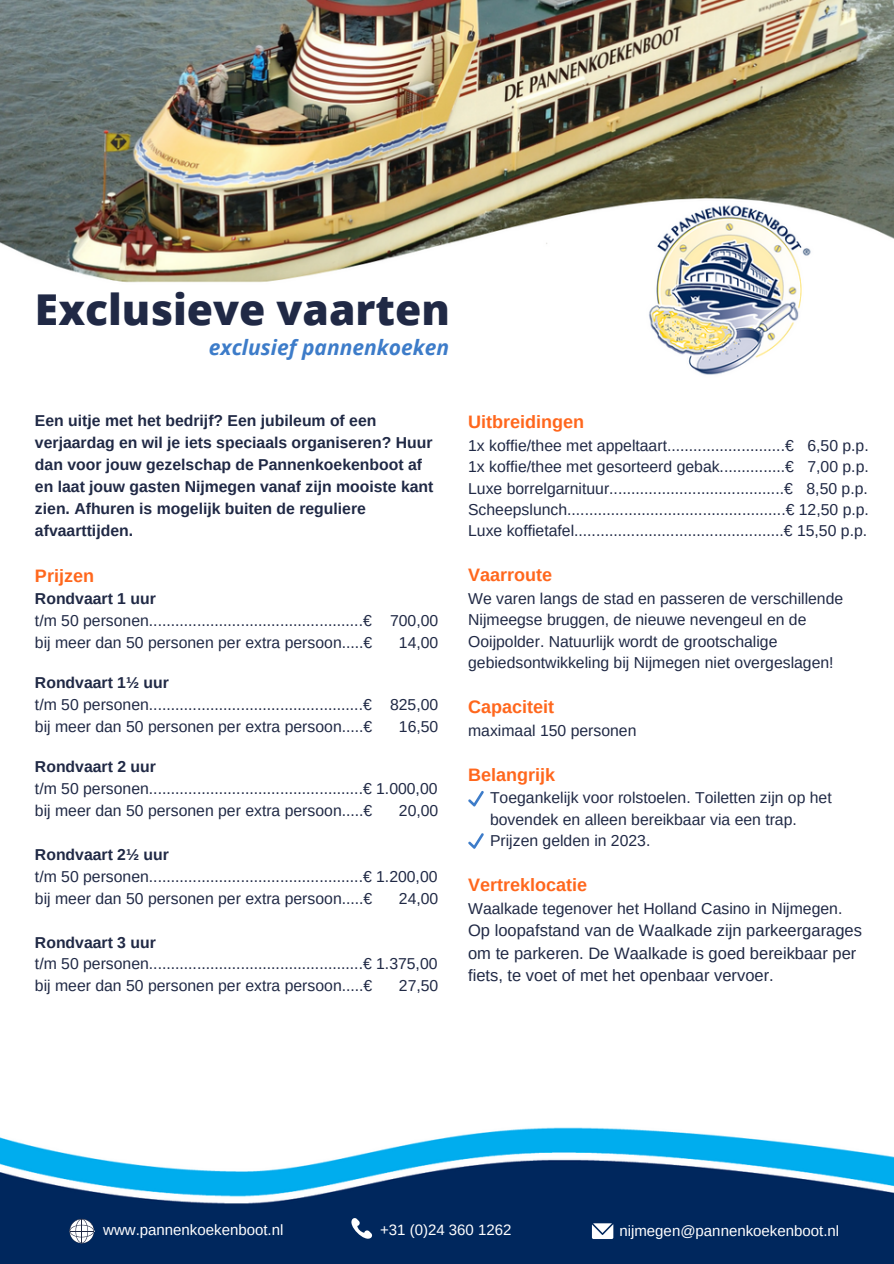
<style>
.page{position:relative;width:894px;height:1264px;background:#fff}
.page>*{position:absolute;margin:0;border:0;box-sizing:border-box;transform-origin:0 0}
.t1{font:800 42.6px "Open Sans";color:#202945}
.t2{font:italic 700 21px "Open Sans";color:#3d7cc9}
.t3{font:700 18px "Arimo";color:#ff671d}
.t4{font:16.5px/22.5px "Arimo";color:#202945}
.t5{font:15.75px/21.5px "Arimo";color:#202945}
.t6{font:700 15.75px/21.9px "Arimo";color:#202945}
.t7{font:15px "Arimo";color:#fff}
</style>
<div class="page">
<img style="left:0;top:0;width:893px;height:375px">
<img style="left:0;top:1127px;width:893px;height:136px">
<svg style="left:468px;top:791px;width:16px;height:15px"></svg>
<svg style="left:468px;top:833px;width:16px;height:15px"></svg>
<svg style="left:346px;top:1217px;width:26px;height:26px"></svg>
<svg style="left:69px;top:1218px;width:25px;height:25px"></svg>
<svg style="left:591px;top:1223px;width:22px;height:15px"></svg>
<h1 class="t1" style="left:35px;top:279px;width:416px">Exclusieve vaarten</h1>
<h2 class="t2" style="left:209px;top:332px;width:242px">exclusief pannenkoeken</h2>
<p class="t6" style="left:35px;top:410px;width:400px">Een uitje met het bedrijf? Een jubileum of een verjaardag en wil je iets speciaals organiseren? Huur dan voor jouw gezelschap de Pannenkoekenboot af en laat jouw gasten Nijmegen vanaf zijn mooiste kant zien. Afhuren is mogelijk buiten de reguliere afvaarttijden.</p>
<p class="t3" style="left:35px;top:566px;width:61px">Prijzen</p>
<p class="t6" style="left:35px;top:587px;width:122px">Rondvaart 1 uur</p>
<p class="t5" style="left:35px;top:609px;width:404px;line-height:21.9px">t/m 50 personen.................................................€ 700,00 bij meer dan 50 personen per extra persoon.....€</p>
<p class="t5" style="left:399px;top:631px;width:41px">14,00</p>
<p class="t6" style="left:35px;top:671px;width:135px">Rondvaart 1½ uur</p>
<p class="t5" style="left:35px;top:693px;width:404px;line-height:21.9px">t/m 50 personen.................................................€ 825,00 bij meer dan 50 personen per extra persoon.....€</p>
<p class="t5" style="left:399px;top:715px;width:41px">16,50</p>
<p class="t6" style="left:35px;top:756px;width:122px">Rondvaart 2 uur</p>
<p class="t5" style="left:35px;top:777px;width:404px;line-height:21.9px">t/m 50 personen.................................................€ 1.000,00 bij meer dan 50 personen per extra persoon.....€</p>
<p class="t5" style="left:399px;top:800px;width:41px">20,00</p>
<p class="t6" style="left:35px;top:843px;width:135px">Rondvaart 2½ uur</p>
<p class="t5" style="left:35px;top:865px;width:404px;line-height:21.9px">t/m 50 personen.................................................€ 1.200,00 bij meer dan 50 personen per extra persoon.....€</p>
<p class="t5" style="left:399px;top:887px;width:41px">24,00</p>
<p class="t6" style="left:35px;top:931px;width:122px">Rondvaart 3 uur</p>
<p class="t5" style="left:35px;top:953px;width:404px;line-height:21.9px">t/m 50 personen.................................................€ 1.375,00 bij meer dan 50 personen per extra persoon.....€</p>
<p class="t5" style="left:399px;top:975px;width:41px">27,50</p>
<p class="t3" style="left:468px;top:412px;width:117px">Uitbreidingen</p>
<p class="t5" style="left:468px;top:434px;width:402px;text-align:justify">1x koffie/thee met appeltaart...........................€ 6,50 p.p.<br>1x koffie/thee met gesorteerd gebak...............€ 7,00 p.p.<br>Luxe borrelgarnituur........................................€ 8,50 p.p.<br>Scheepslunch..................................................€ 12,50 p.p.<br>Luxe koffietafel................................................€ 15,50 p.p.</p>
<p class="t3" style="left:468px;top:565px;width:86px">Vaarroute</p>
<p class="t5" style="left:468px;top:588px;width:376px">We varen langs de stad en passeren de verschillende Nijmeegse bruggen, de nieuwe nevengeul en de Ooijpolder. Natuurlijk wordt de grootschalige gebiedsontwikkeling bij Nijmegen niet overgeslagen!</p>
<p class="t3" style="left:468px;top:697px;width:88px">Capaciteit</p>
<p class="t5" style="left:468px;top:719px;width:170px">maximaal 150 personen</p>
<p class="t3" style="left:468px;top:764px;width:89px">Belangrijk</p>
<p class="t5" style="left:490px;top:787px;width:343px">Toegankelijk voor rolstoelen. Toiletten zijn op het bovendek en alleen bereikbaar via een trap.<br>Prijzen gelden in 2023.</p>
<p class="t3" style="left:468px;top:875px;width:121px">Vertreklocatie</p>
<p class="t5" style="left:468px;top:897px;width:375px">Waalkade tegenover het Holland Casino in Nijmegen.</p>
<p class="t4" style="left:468px;top:919px;width:395px">Op loopafstand van de Waalkade zijn parkeergarages om te parkeren. De Waalkade is goed bereikbaar per fiets, te voet of met het openbaar vervoer.</p>
<p class="t7" style="left:103px;top:1221px;width:182px">www.pannenkoekenboot.nl</p>
<p class="t7" style="left:380px;top:1221px;width:133px">+31 (0)24 360 1262</p>
<p class="t7" style="left:619px;top:1221px;width:221px">nijmegen@pannenkoekenboot.nl</p>
</div>
